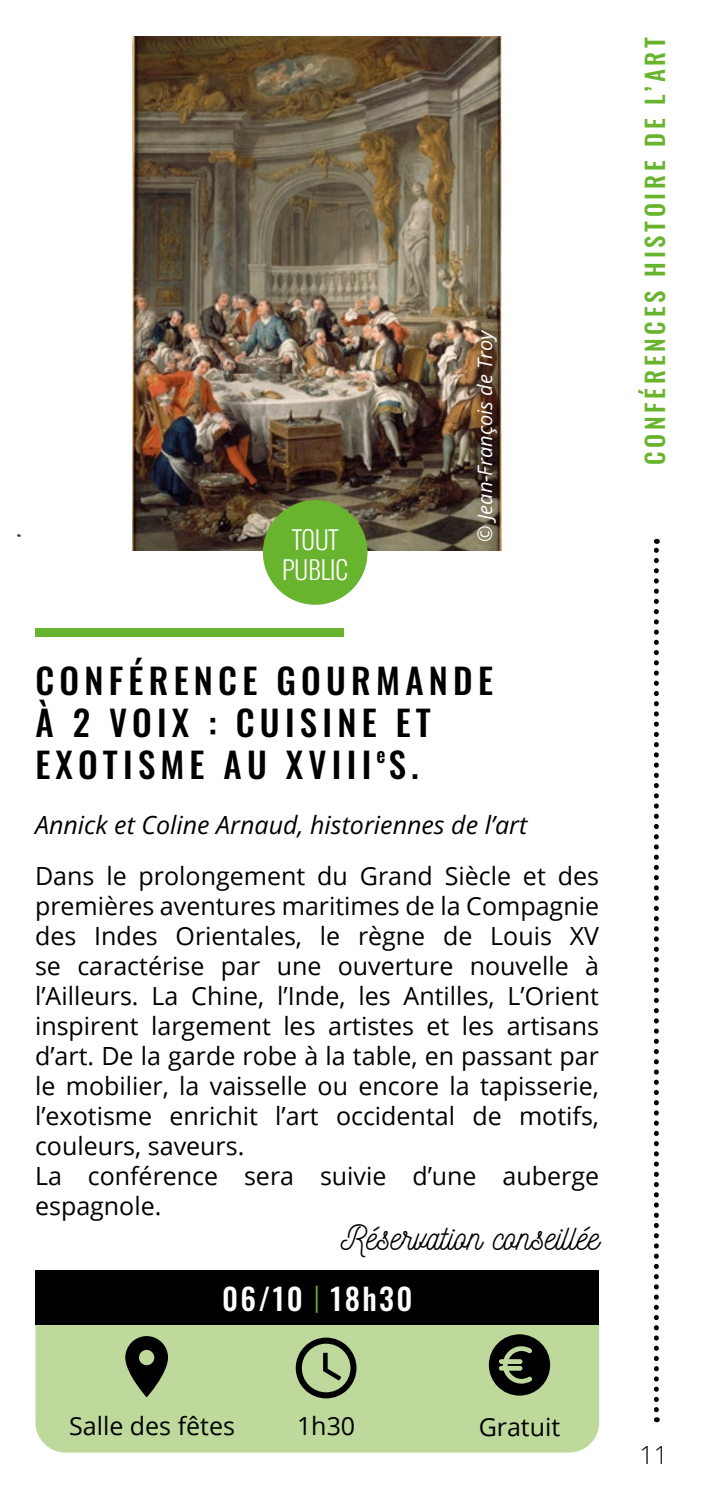
<style>
.page{position:relative;width:709px;height:1489px;background:#fff}
.page>*{position:absolute;margin:0;border:0;box-sizing:border-box;transform-origin:0 0}
.t1{font:500 35px/42px "Oswald";letter-spacing:.15em;color:#000}
.t2{font:35px "Nickainley";color:#000}
.t3{font:500 30px "Oswald";letter-spacing:.08em;color:#fff}
.t4{font:25px/30px "Open Sans";color:#000}
.t5{font:italic 25px "Open Sans";color:#000}
.t6{font:500 25px "Oswald";letter-spacing:.15em;color:#69b42e}
.t7{font:300 25px/30px "Oswald";color:#fff;text-align:center}
.t8{font:300 25px "Open Sans";color:#000}
.t9{font:500 20.5px "Oswald";color:#000}
.t10{font:italic 20px "Open Sans";color:#fff}
.s1{font-weight:300;color:#69b42e}
</style>
<div class="page">
<img style="left:132px;top:37px;width:370px;height:513px">
<div style="left:35px;top:628px;width:309px;height:9px;background:#69b42e"></div>
<div style="left:263px;top:500px;width:104px;height:104px;background:#69b42e;border-radius:50%"></div>
<svg style="left:654px;top:539px;width:5px;height:870px"></svg>
<div style="left:35px;top:1290px;width:564px;height:162px;background:#bed99b;border-radius:30px"></div>
<svg style="left:125px;top:1336px;width:43px;height:61px"></svg>
<svg style="left:296px;top:1337px;width:60px;height:61px"></svg>
<svg style="left:489px;top:1334px;width:61px;height:61px"></svg>
<div style="left:35px;top:1270px;width:564px;height:54px;background:#000"></div>
<svg style="left:17px;top:534px;width:4px;height:3px"></svg>
<p class="t7" style="left:282px;top:524px;width:67px">TOUT<br>PUBLIC</p>
<p class="t10" style="left:471px;top:542px;width:215px;rotate:-90deg">© Jean-François de Troy</p>
<h1 class="t1" style="left:35px;top:662px;width:459px">CONFÉRENCE GOURMANDE<br>À 2 VOIX : CUISINE ET<br>EXOTISME AU XVIII</h1>
<p class="t9" style="left:376px;top:743px;width:11px">e</p>
<h1 class="t1" style="left:389px;top:746px;width:32px">S.</h1>
<p class="t5" style="left:35px;top:807px;width:494px">Annick et Coline Arnaud, historiennes de l’art</p>
<p class="t4" style="left:35px;top:859px;width:565px">Dans le prolongement du Grand Siècle et des premières aventures maritimes de la Compagnie des Indes Orientales, le règne de Louis XV se caractérise par une ouverture nouvelle à l’Ailleurs. La Chine, l’Inde, les Antilles, L’Orient inspirent largement les artistes et les artisans d’art. De la garde robe à la table, en passant par le mobilier, la vaisselle ou encore la tapisserie, l’exotisme enrichit l’art occidental de motifs, couleurs, saveurs.<br>La conférence sera suivie d’une auberge espagnole.</p>
<h1 class="t2" style="left:341px;top:1214px;width:260px">Réservation conseillée</h1>
<p class="t3" style="left:222px;top:1282px;width:192px">06/10 <span class="s1">|</span> 18h30</p>
<p class="t6" style="left:642px;top:465px;width:429px;rotate:-90deg">CONFÉRENCES HISTOIRE DE L’ART</p>
<p class="t4" style="left:69px;top:1409px;width:167px">Salle des fêtes</p>
<p class="t4" style="left:297px;top:1410px;width:60px">1h30</p>
<p class="t4" style="left:478px;top:1410px;width:83px">Gratuit</p>
<p class="t8" style="left:639px;top:1437px;width:30px">11</p>
</div>
